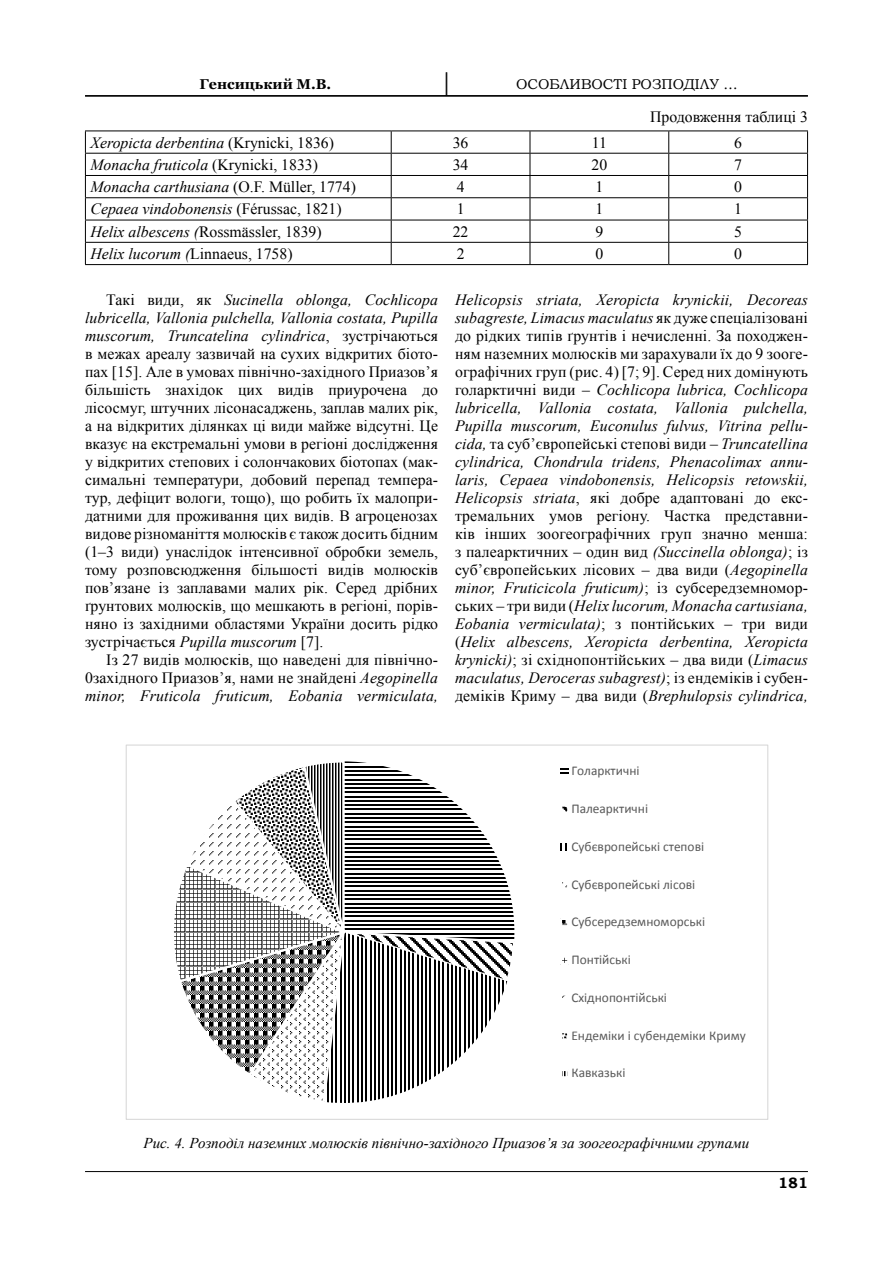
<style>
.page{position:relative;width:893px;height:1263px;background:#fff}
.page>*{position:absolute;margin:0;border:0;box-sizing:border-box;transform-origin:0 0}
.t1{font:italic 15.75px/18px "Times New Roman";color:#000;text-align:justify}
.t2{font:15.75px/18px "Times New Roman";letter-spacing:.005em;color:#000;text-align:justify}
.t3{font:italic 15px "Times New Roman";color:#000}
.t4{font:700 15px "Bookman Old Style";color:#000}
.t5{font:14.25px "Bookman Old Style";color:#000}
.t6{font:700 14.25px "Georgia";color:#000}
.t7{font:13.35px "Calibri";color:#595959}
.s1{font-style:normal}
.s2{font-style:italic}
</style>
<div class="page">
<hr style="left:85px;top:1171px;width:723px;height:1px;background:#000">
<svg style="left:446px;top:72px;width:2px;height:23px"></svg>
<hr style="left:85px;top:95px;width:723px;height:1px;background:#000">
<hr style="left:85px;top:96px;width:723px;height:1px;background:#000">
<svg style="left:174px;top:761px;width:341px;height:342px"></svg>
<svg style="left:561px;top:768px;width:7px;height:6px"></svg>
<div style="left:560px;top:804px;width:9px;height:10px;border:2px solid #fff"></div>
<svg style="left:561px;top:843px;width:6px;height:8px"></svg>
<div style="left:560px;top:880px;width:9px;height:9px;border:2px solid #fff"></div>
<div style="left:560px;top:918px;width:9px;height:9px;border:2px solid #fff"></div>
<div style="left:560px;top:1031px;width:9px;height:10px;border:2px solid #fff"></div>
<div style="left:560px;top:1069px;width:9px;height:9px;border:2px solid #fff"></div>
<hr style="left:391px;top:131px;width:139px;height:1px;background:#000">
<hr style="left:530px;top:131px;width:139px;height:1px;background:#000">
<hr style="left:669px;top:131px;width:139px;height:1px;background:#000">
<hr style="left:391px;top:153px;width:139px;height:1px;background:#000">
<hr style="left:530px;top:153px;width:139px;height:1px;background:#000">
<hr style="left:669px;top:153px;width:139px;height:1px;background:#000">
<hr style="left:391px;top:175px;width:139px;height:1px;background:#000">
<hr style="left:530px;top:175px;width:139px;height:1px;background:#000">
<hr style="left:669px;top:175px;width:139px;height:1px;background:#000">
<hr style="left:391px;top:197px;width:139px;height:1px;background:#000">
<hr style="left:530px;top:197px;width:139px;height:1px;background:#000">
<hr style="left:669px;top:197px;width:139px;height:1px;background:#000">
<hr style="left:391px;top:220px;width:139px;height:1px;background:#000">
<hr style="left:530px;top:220px;width:139px;height:1px;background:#000">
<hr style="left:669px;top:220px;width:139px;height:1px;background:#000">
<hr style="left:391px;top:242px;width:139px;height:1px;background:#000">
<hr style="left:530px;top:242px;width:139px;height:1px;background:#000">
<hr style="left:669px;top:242px;width:139px;height:1px;background:#000">
<hr style="left:391px;top:264px;width:139px;height:1px;background:#000">
<hr style="left:530px;top:264px;width:139px;height:1px;background:#000">
<hr style="left:669px;top:264px;width:139px;height:1px;background:#000">
<svg style="left:85px;top:131px;width:307px;height:134px"></svg>
<svg style="left:530px;top:131px;width:1px;height:133px"></svg>
<svg style="left:668px;top:131px;width:1px;height:133px"></svg>
<svg style="left:807px;top:131px;width:1px;height:133px"></svg>
<p class="t6" style="left:199px;top:75px;width:133px">Генсицький М.В.</p>
<p class="t5" style="left:516px;top:75px;width:223px">ОСОБЛИВОСТІ РОЗПОДІЛУ …</p>
<p class="t2" style="left:650px;top:107px;width:159px">Продовження таблиці 3</p>
<p class="t1" style="left:91px;top:133px;width:245px">Xeropicta derbentina <span class="s1">(Krynicki, 1836)</span></p>
<p class="t2" style="left:453px;top:133px;width:17px">36</p>
<p class="t2" style="left:592px;top:133px;width:17px">11</p>
<p class="t2" style="left:734px;top:133px;width:9px">6</p>
<p class="t1" style="left:91px;top:155px;width:229px">Monacha fruticola <span class="s1">(Krynicki, 1833)</span></p>
<p class="t2" style="left:453px;top:155px;width:17px">34</p>
<p class="t2" style="left:591px;top:155px;width:17px">20</p>
<p class="t2" style="left:734px;top:155px;width:9px">7</p>
<p class="t1" style="left:91px;top:177px;width:267px">Monacha carthusiana <span class="s1">(O.F. Müller, 1774)</span></p>
<p class="t2" style="left:457px;top:178px;width:9px">4</p>
<p class="t2" style="left:595px;top:178px;width:9px">1</p>
<p class="t2" style="left:734px;top:178px;width:9px">0</p>
<p class="t1" style="left:91px;top:200px;width:253px">Cepaea vindobonensis <span class="s1">(Férussac, 1821)</span></p>
<p class="t2" style="left:457px;top:200px;width:9px">1</p>
<p class="t2" style="left:595px;top:200px;width:9px">1</p>
<p class="t2" style="left:734px;top:200px;width:9px">1</p>
<p class="t2" style="left:91px;top:222px;width:233px"><span class="s2">Helix albescens (</span>Rossmässler, 1839)</p>
<p class="t2" style="left:453px;top:222px;width:17px">22</p>
<p class="t2" style="left:595px;top:222px;width:9px">9</p>
<p class="t2" style="left:734px;top:222px;width:9px">5</p>
<p class="t2" style="left:91px;top:244px;width:204px"><span class="s2">Helix lucorum (</span>Linnaeus, 1758)</p>
<p class="t2" style="left:457px;top:244px;width:9px">2</p>
<p class="t2" style="left:595px;top:244px;width:9px">0</p>
<p class="t2" style="left:734px;top:244px;width:9px">0</p>
<p class="t2" style="left:85px;top:290px;width:354px;text-indent:21px">Такі види, як <span class="s2">Sucinella oblonga, Cochlicopa lubricella, Vallonia pulchella, Vallonia costata, Pupilla muscorum, Truncatelina cylindrica</span>, зустрічаються в межах ареалу зазвичай на сухих відкритих біото&shy;пах [15]. Але в умовах північно-західного Приазов’я більшість знахідок цих видів приурочена до лісосмуг, штучних лісонасаджень, заплав малих рік, а на відкритих ділянках ці види майже відсутні. Це вказує на екстремальні умови в регіоні дослідження у відкритих степових і солончакових біотопах (мак&shy;симальні температури, добовий перепад темпера&shy;тур, дефіцит вологи, тощо), що робить їх малопри&shy;датними для проживання цих видів. В агроценозах видове різноманіття молюсків є також досить бідним (1–3 види) унаслідок інтенсивної обробки земель, тому розповсюдження більшості видів молюсків пов’язане із заплавами малих рік. Серед дрібних ґрунтових молюсків, що мешкають в регіоні, порів&shy;няно із західними областями України досить рідко зустрічається <span class="s2">Pupilla muscorum</span> [7].</p>
<p class="t2" style="left:85px;top:650px;width:354px;text-indent:21px">Із 27 видів молюсків, що наведені для північно-0західного Приазов’я, нами не знайдені <span class="s2">Aegopinella minor, Fruticola fruticum, Eobania vermiculata,</span></p>
<p class="t1" style="left:455px;top:290px;width:354px">Helicopsis striata, Xeropicta krynickii, Decoreas subagreste, Limacus maculatus <span class="s1">як дуже спеціалізовані до рідких типів ґрунтів і нечисленні. За походжен&shy;ням наземних молюсків ми зарахували їх до 9 зооге&shy;ографічних груп (рис. 4) [7; 9]. Серед них домінують голарктичні види –</span> Cochlicopa lubrica, Cochlicopa lubricella, Vallonia costata, Vallonia pulchella, Pupilla muscorum, Euconulus fulvus, Vitrina pellu&shy;cida, <span class="s1">та суб’європейські степові види –</span> Truncatellina cylindrica, Chondrula tridens, Phenacolimax annu&shy;laris, Cepaea vindobonensis, Helicopsis retowskii, Helicopsis striata<span class="s1">, які добре адаптовані до екс&shy;тремальних умов регіону. Частка представни&shy;ків інших зоогеографічних груп значно менша: з палеарктичних – один вид</span> (Succinella oblonga)<span class="s1">; із суб’європейських лісових – два види (</span>Aegopinella minor, Fruticicola fruticum)<span class="s1">; із субсередземномор&shy;ських – три види (</span>Helix lucorum, Monacha cartusiana, Eobania vermiculata)<span class="s1">; з понтійських – три види (</span>Helix albescens, Xeropicta derbentina, Xeropicta krynicki)<span class="s1">; зі східнопонтійських – два види (</span>Limacus maculatus, Deroceras subagrest)<span class="s1">; із ендеміків і субен&shy;деміків Криму – два види (</span>Brephulopsis cylindrica,</p>
<p class="t7" style="left:571px;top:762px;width:70px">Голарктичні</p>
<p class="t7" style="left:571px;top:800px;width:78px">Палеарктичні</p>
<p class="t7" style="left:571px;top:838px;width:134px">Субєвропейські степові</p>
<p class="t7" style="left:571px;top:876px;width:125px">Субєвропейські лісові</p>
<p class="t7" style="left:571px;top:913px;width:135px">Субсередземноморські</p>
<p class="t7" style="left:571px;top:951px;width:61px">Понтійські</p>
<p class="t7" style="left:571px;top:989px;width:97px">Східнопонтійські</p>
<p class="t7" style="left:571px;top:1027px;width:176px">Ендеміки і субендеміки Криму</p>
<p class="t7" style="left:571px;top:1064px;width:56px">Кавказькі</p>
<p class="t3" style="left:144px;top:1133px;width:607px">Рис. 4. Розподіл наземних молюсків північно-західного Приазов’я за зоогеографічними групами</p>
<p class="t4" style="left:778px;top:1172px;width:31px">181</p>
</div>
